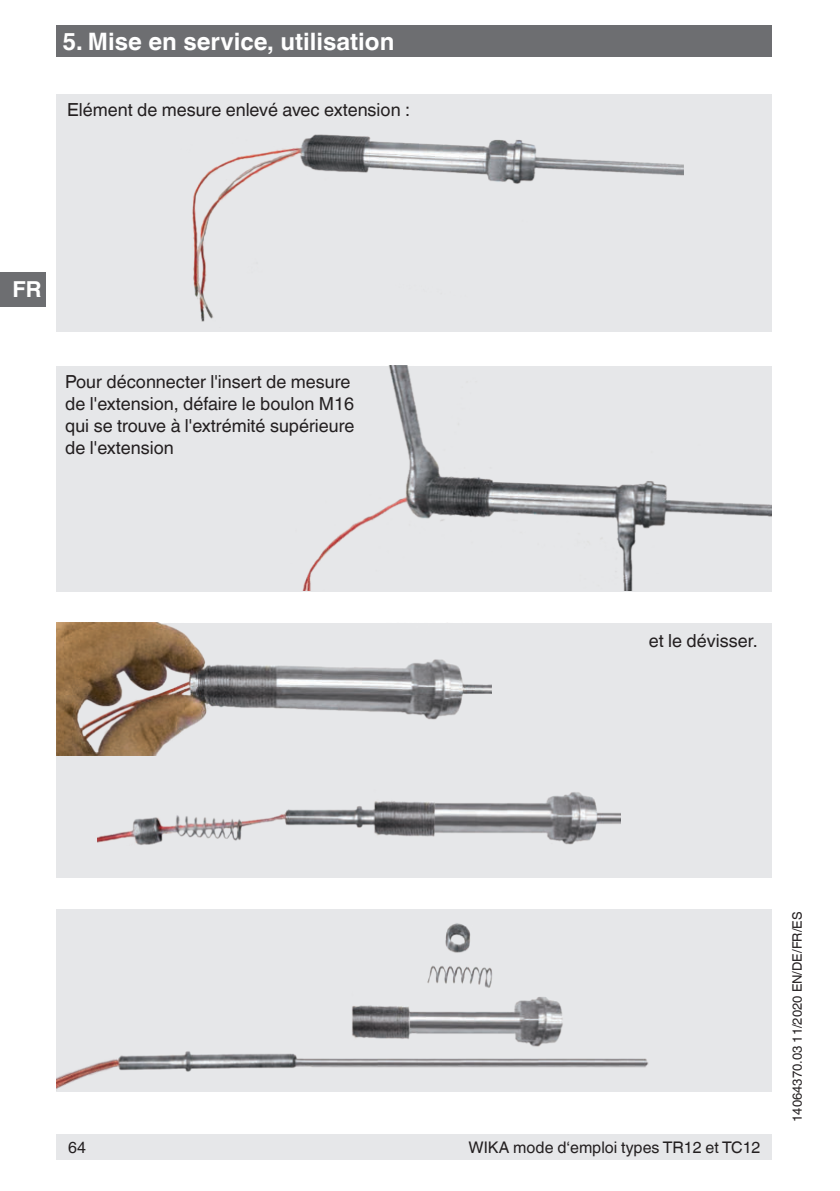
<style>
.page{position:relative;width:840px;height:1191px;background:#fff}
.page>*{position:absolute;margin:0;border:0;box-sizing:border-box;transform-origin:0 0}
.t1{font:700 24px "Helvetica World";color:#fff}
.t2{font:700 22px "Helvetica World";color:#fff}
.t3{font:18px/22px "Helvetica World";color:#231f20}
.t4{font:16px "Helvetica World";color:#231f20}
.t5{font:13px "Helvetica World";color:#231f20}
</style>
<div class="page">
<div style="left:57px;top:94px;width:714px;height:238px;background:#e6e7e9"></div>
<div style="left:57px;top:366px;width:714px;height:225px;background:#e6e7e9"></div>
<div style="left:57px;top:623px;width:714px;height:254px;background:#e6e7e9"></div>
<div style="left:57px;top:908px;width:714px;height:183px;background:#e6e7e9"></div>
<img style="left:302px;top:366px;width:469px;height:225px">
<img style="left:98px;top:792px;width:521px;height:86px">
<img style="left:57px;top:923px;width:592px;height:166px">
<img style="left:57px;top:623px;width:433px;height:132px">
<img style="left:192px;top:134px;width:491px;height:188px">
<div style="left:57px;top:26px;width:714px;height:31px;background:#6d6e71"></div>
<div style="left:0;top:272px;width:45px;height:34px;background:#6d6e71"></div>
<div style="left:57px;top:1134px;width:714px;height:25px;background:#e6e7e9"></div>
<h1 class="t1" style="left:62px;top:32px;width:333px">5. Mise en service, utilisation</h1>
<p class="t3" style="left:67px;top:100px;width:344px">Elément de mesure enlevé avec extension :</p>
<p class="t2" style="left:12px;top:277px;width:30px">FR</p>
<p class="t3" style="left:65px;top:372px;width:290px">Pour déconnecter l'insert de mesure de l'extension, défaire le boulon M16 qui se trouve à l'extrémité supérieure de l'extension</p>
<p class="t3" style="left:648px;top:631px;width:110px">et le dévisser.</p>
<p class="t4" style="left:68px;top:1141px;width:19px">64</p>
<p class="t4" style="left:468px;top:1141px;width:293px">WIKA mode d‘emploi types TR12 et TC12</p>
<p class="t5" style="left:789px;top:1121px;width:211px;rotate:-90deg">14064370.03 11/2020 EN/DE/FR/ES</p>
</div>
